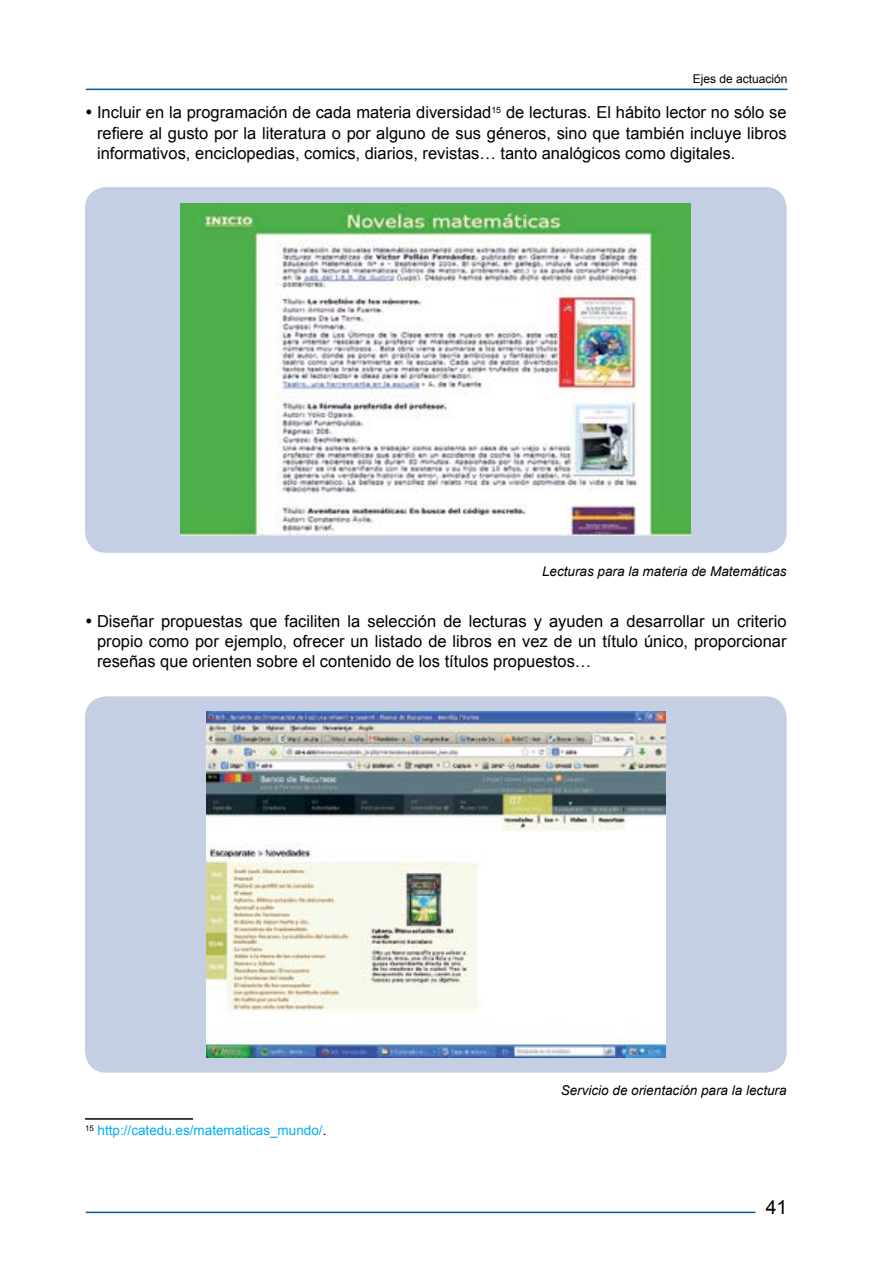
<style>
.page{position:relative;width:893px;height:1263px;background:#fff}
.page>*{position:absolute;margin:0;border:0;box-sizing:border-box;transform-origin:0 0}
.t1{font:19.5px "Arial";color:#000}
.t2{font:16.5px/20.4px "Arial";color:#000;text-align:justify}
.t3{font:italic 13.5px "Arial";color:#000}
.t4{font:13.5px "Arial";color:#00aeef}
.t5{font:12px "Arial";color:#000}
.s1{color:#000}
</style>
<div class="page">
<hr style="left:86px;top:89px;width:701px;height:1px;background:#0060a2">
<hr style="left:86px;top:1211px;width:669px;height:2px;background:#0060a2">
<hr style="left:85px;top:1118px;width:108px;height:2px;background:#000">
<div style="left:85px;top:187px;width:702px;height:366px;background:#c4cfe4;border-radius:21px"></div>
<img style="left:181px;top:204px;width:510px;height:332px">
<div style="left:85px;top:696px;width:702px;height:377px;background:#c4cfe4;border-radius:21px"></div>
<img style="left:206px;top:712px;width:459px;height:345px">
<p class="t5" style="left:693px;top:71px;width:96px">Ejes de actuación</p>
<p class="t2" style="left:97px;top:102px;width:691px">Incluir en la programación de cada materia diversidad<sup>15</sup> de lecturas. El hábito lector no sólo se refiere al gusto por la literatura o por alguno de sus géneros, sino que también incluye libros informativos, enciclopedias, comics, diarios, revistas… tanto analógicos como digitales.</p>
<p class="t3" style="left:542px;top:563px;width:246px">Lecturas para la materia de Matemáticas</p>
<p class="t2" style="left:97px;top:611px;width:691px">Diseñar propuestas que faciliten la selección de lecturas y ayuden a desarrollar un criterio propio como por ejemplo, ofrecer un listado de libros en vez de un título único, proporcionar reseñas que orienten sobre el contenido de los títulos propuestos…</p>
<p class="t4" style="left:85px;top:1122px;width:243px"><sup>15</sup> http://catedu.es/matematicas_mundo/<span class="s1">.</span></p>
<p class="t3" style="left:561px;top:1082px;width:227px">Servicio de orientación para la lectura</p>
<p class="t1" style="left:766px;top:1194px;width:23px">41</p>
</div>
